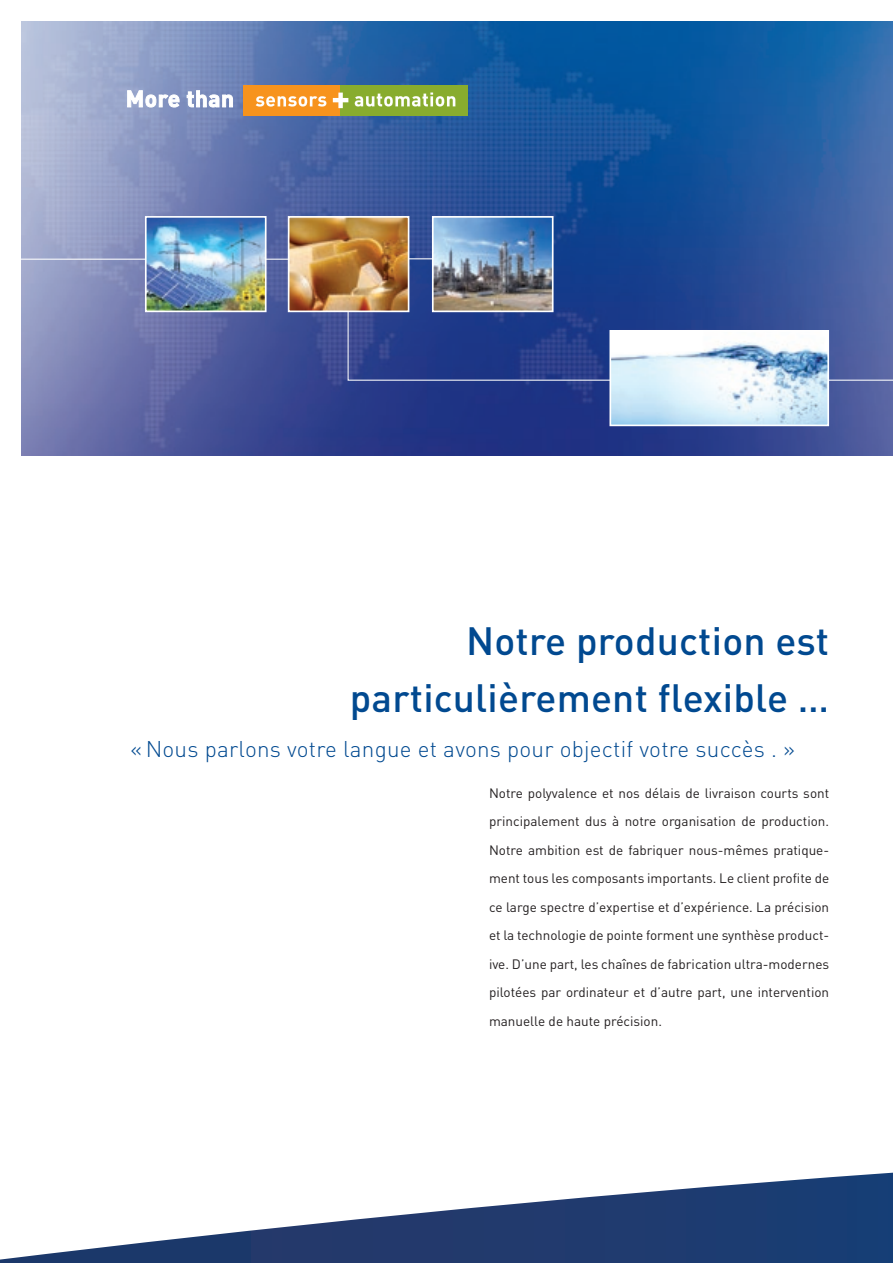
<style>
.page{position:relative;width:893px;height:1263px;background:#fff}
.page>*{position:absolute;margin:0;border:0;box-sizing:border-box;transform-origin:0 0}
.t1{font:500 39px/57px "DIN Pro";letter-spacing:.005em;color:#014990;text-align:right}
.t2{font:300 22.5px "DIN Pro";letter-spacing:.01em;color:#014990}
.t3{font:13.5px/28.5px "DIN Pro";color:#231f20;text-align:justify}
</style>
<div class="page">
<svg style="left:0;top:1173px;width:893px;height:90px"></svg>
<img style="left:21px;top:21px;width:872px;height:435px">
<svg style="left:21px;top:258px;width:872px;height:123px;background:#455a9c"></svg>
<img style="left:612px;top:333px;width:214px;height:90px">
<div style="left:609px;top:330px;width:220px;height:96px;border:2px solid #fff"></div>
<div style="left:243px;top:85px;width:98px;height:31px;background:#f7931d"></div>
<div style="left:341px;top:85px;width:127px;height:31px;background:#88ac2e"></div>
<svg style="left:256px;top:96px;width:70px;height:11px"></svg>
<svg style="left:128px;top:91px;width:51px;height:16px"></svg>
<svg style="left:187px;top:91px;width:46px;height:16px"></svg>
<svg style="left:355px;top:93px;width:100px;height:14px"></svg>
<svg style="left:333px;top:93px;width:15px;height:15px"></svg>
<hr style="left:297px;top:258px;width:203px;height:1px;background:#fff">
<img style="left:435px;top:219px;width:116px;height:90px">
<div style="left:432px;top:216px;width:122px;height:96px;border:2px solid #fff"></div>
<img style="left:148px;top:219px;width:116px;height:90px">
<div style="left:145px;top:216px;width:122px;height:96px;border:2px solid #fff"></div>
<img style="left:291px;top:219px;width:115px;height:90px">
<div style="left:288px;top:216px;width:121px;height:96px;border:2px solid #fff"></div>
<h1 class="t1" style="left:350px;top:608px;width:481px">Notre production est particulièrement flexible …</h1>
<h2 class="t2" style="left:131px;top:732px;width:666px">« Nous parlons votre langue et avons pour objectif votre succès . »</h2>
<p class="t3" style="left:489px;top:777px;width:342px">Notre polyvalence et nos délais de livraison courts sont principalement dus à notre organisation de production.<br>Notre ambition est de fabriquer nous-mêmes pratique&shy;ment tous les composants importants. Le client profite de ce large spectre d’expertise et d’expérience. La précision et la technologie de pointe forment une synthèse product&shy;ive. D’une part, les chaînes de fabrication ultra-modernes pilotées par ordinateur et d’autre part, une intervention manuelle de haute précision.</p>
</div>
